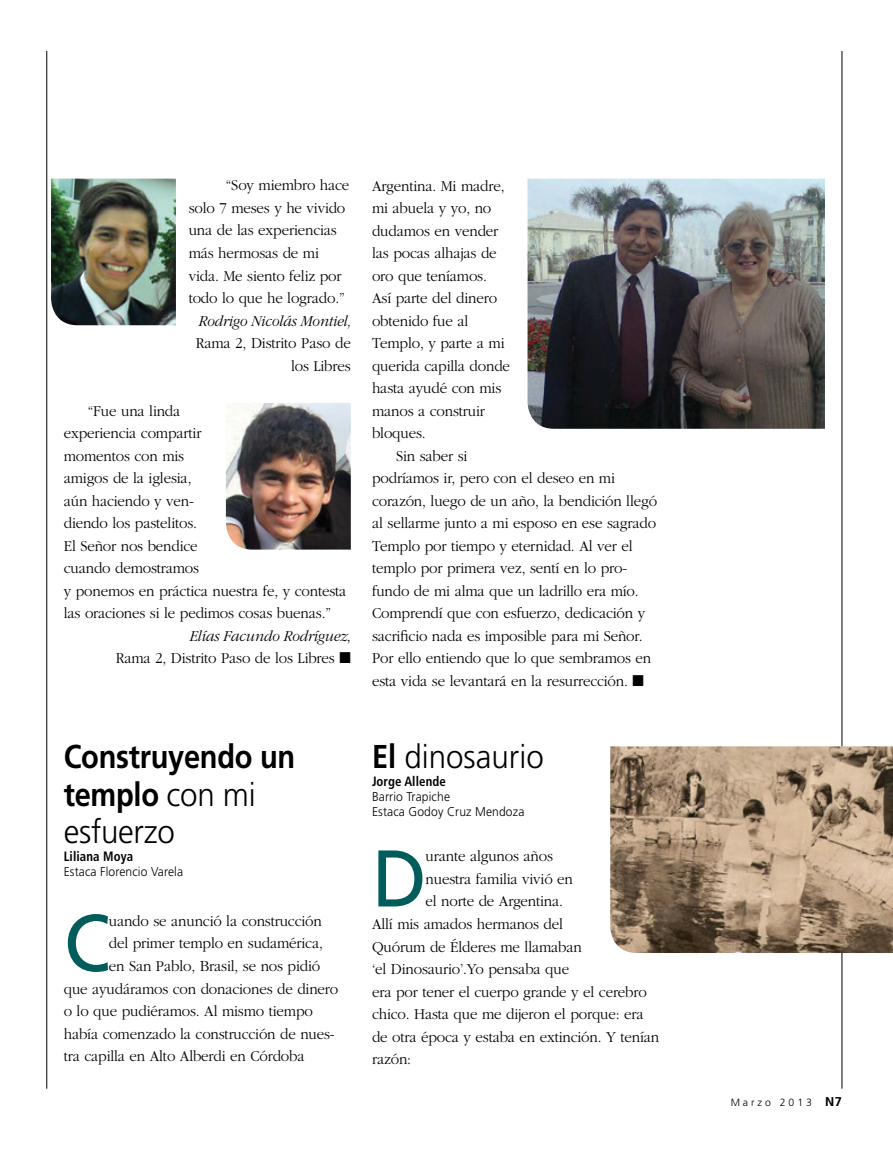
<style>
.page{position:relative;width:893px;height:1161px;background:#fff}
.page>*{position:absolute;margin:0;border:0;box-sizing:border-box;transform-origin:0 0}
.t1{font:80.25px "Frutiger";color:#005d5b;scale:.95 1}
.t2{font:700 33px/37.5px "Frutiger";letter-spacing:-.01em;color:#000;scale:.88 1}
.t3{font:300 33px "Frutiger";color:#000;scale:.95 1}
.t4{font:300 15.75px/22.5px "Garamond";letter-spacing:-.01em;color:#000;scale:.95 1}
.t5{font:italic 300 15.75px "Garamond";letter-spacing:-.01em;color:#000;scale:.95 1}
.t6{font:700 condensed 13.5px "Frutiger";letter-spacing:.01em;color:#000;scale:.95 1}
.t7{font:300 12.75px/15px "Frutiger";letter-spacing:.01em;color:#000;scale:.95 1}
.t8{font:300 10.5px "Frutiger";letter-spacing:.28em;color:#000}
.s1{font-style:normal}
.s2{font-weight:300}
.s3{font-weight:700}
.s4{font-weight:700;font-size:12.75px}
</style>
<div class="page">
<hr style="left:47px;top:51px;width:1px;height:1038px;background:#000">
<hr style="left:842px;top:51px;width:1px;height:1038px;background:#000">
<img style="left:51px;top:179px;width:125px;height:146px">
<img style="left:226px;top:403px;width:125px;height:146px">
<img style="left:527px;top:179px;width:298px;height:250px">
<img style="left:610px;top:746px;width:283px;height:207px">
<p class="t4" style="left:189px;top:174px;width:171px;text-indent:37px">“Soy miembro hace solo 7 meses y he vivido una de las experiencias más hermosas de mi vida. Me siento feliz por todo lo que he logrado.”</p>
<p class="t5" style="left:198px;top:312px;width:162px">Rodrigo Nicolás Montiel,</p>
<p class="t4" style="left:196px;top:332px;width:165px;text-align:right">Rama 2, Distrito Paso de los Libres</p>
<p class="t4" style="left:88px;top:399px;width:99px">“Fue una linda</p>
<p class="t4" style="left:64px;top:422px;width:146px">experiencia compartir</p>
<p class="t4" style="left:64px;top:444px;width:128px">momentos con mis</p>
<p class="t4" style="left:64px;top:467px;width:136px">amigos de la iglesia,</p>
<p class="t4" style="left:64px;top:489px;width:139px">aún haciendo y ven-</p>
<p class="t4" style="left:64px;top:512px;width:142px">diendo los pastelitos.</p>
<p class="t4" style="left:64px;top:534px;width:142px">El Señor nos bendice</p>
<p class="t4" style="left:64px;top:557px;width:144px">cuando demostramos</p>
<p class="t4" style="left:64px;top:579px;width:299px">y ponemos en práctica nuestra fe, y contesta</p>
<p class="t4" style="left:64px;top:602px;width:283px">las oraciones si le pedimos cosas buenas.”</p>
<p class="t5" style="left:189px;top:627px;width:172px">Elías Facundo Rodríguez<span class="s1">,</span></p>
<p class="t4" style="left:116px;top:647px;width:249px">Rama 2, Distrito Paso de los Libres ■</p>
<p class="t4" style="left:372px;top:174px;width:141px">Argentina. Mi madre,</p>
<p class="t4" style="left:372px;top:197px;width:127px">mi abuela y yo, no</p>
<p class="t4" style="left:372px;top:219px;width:134px">dudamos en vender</p>
<p class="t4" style="left:372px;top:242px;width:133px">las pocas alhajas de</p>
<p class="t4" style="left:372px;top:264px;width:122px">oro que teníamos.</p>
<p class="t4" style="left:372px;top:287px;width:133px">Así parte del dinero</p>
<p class="t4" style="left:372px;top:309px;width:103px">obtenido fue al</p>
<p class="t4" style="left:372px;top:332px;width:141px">Templo, y parte a mi</p>
<p class="t4" style="left:372px;top:354px;width:147px">querida capilla donde</p>
<p class="t4" style="left:372px;top:377px;width:138px">hasta ayudé con mis</p>
<p class="t4" style="left:372px;top:399px;width:120px">manos a construir</p>
<p class="t4" style="left:372px;top:422px;width:58px">bloques.</p>
<p class="t4" style="left:396px;top:444px;width:77px">Sin saber si</p>
<p class="t4" style="left:372px;top:467px;width:257px">podríamos ir, pero con el deseo en mi</p>
<p class="t4" style="left:372px;top:489px;width:302px">corazón, luego de un año, la bendición llegó</p>
<p class="t4" style="left:372px;top:512px;width:300px">al sellarme junto a mi esposo en ese sagrado</p>
<p class="t4" style="left:372px;top:534px;width:276px">Templo por tiempo y eternidad. Al ver el</p>
<p class="t4" style="left:372px;top:557px;width:270px">templo por primera vez, sentí en lo pro-</p>
<p class="t4" style="left:372px;top:580px;width:282px">fundo de mi alma que un ladrillo era mío.</p>
<p class="t4" style="left:372px;top:602px;width:289px">Comprendí que con esfuerzo, dedicación y</p>
<p class="t4" style="left:372px;top:625px;width:286px">sacrificio nada es imposible para mi Señor.</p>
<p class="t4" style="left:372px;top:647px;width:295px">Por ello entiendo que lo que sembramos en</p>
<p class="t4" style="left:372px;top:670px;width:287px">esta vida se levantará en la resurrección. ■</p>
<h2 class="t2" style="left:64px;top:737px;width:265px">Construyendo un templo <span class="s2">con mi esfuerzo</span></h2>
<p class="t6" style="left:64px;top:849px;width:75px">Liliana Moya</p>
<p class="t7" style="left:64px;top:864px;width:127px">Estaca Florencio Varela</p>
<h1 class="t1" style="left:64px;top:896px;width:51px">C</h1>
<p class="t4" style="left:109px;top:910px;width:226px">uando se anunció la construcción</p>
<p class="t4" style="left:109px;top:932px;width:227px">del primer templo en sudamérica,</p>
<p class="t4" style="left:109px;top:955px;width:224px">en San Pablo, Brasil, se nos pidió</p>
<p class="t4" style="left:64px;top:977px;width:290px">que ayudáramos con donaciones de dinero</p>
<p class="t4" style="left:64px;top:1000px;width:264px">o lo que pudiéramos. Al mismo tiempo</p>
<p class="t4" style="left:64px;top:1022px;width:287px">había comenzado la construcción de nues-</p>
<p class="t4" style="left:64px;top:1045px;width:255px">tra capilla en Alto Alberdi en Córdoba</p>
<h2 class="t3" style="left:372px;top:738px;width:182px"><span class="s3">El</span> dinosaurio</h2>
<p class="t6" style="left:372px;top:774px;width:79px">Jorge Allende</p>
<p class="t7" style="left:372px;top:789px;width:162px">Barrio Trapiche<br>Estaca Godoy Cruz Mendoza</p>
<h1 class="t1" style="left:372px;top:831px;width:59px">D</h1>
<p class="t4" style="left:426px;top:845px;width:136px">urante algunos años</p>
<p class="t4" style="left:426px;top:868px;width:157px">nuestra familia vivió en</p>
<p class="t4" style="left:426px;top:890px;width:146px">el norte de Argentina.</p>
<p class="t4" style="left:372px;top:913px;width:203px">Allí mis amados hermanos del</p>
<p class="t4" style="left:372px;top:935px;width:222px">Quórum de Élderes me llamaban</p>
<p class="t4" style="left:372px;top:958px;width:209px">‘el Dinosaurio’.Yo pensaba que</p>
<p class="t4" style="left:372px;top:980px;width:291px">era por tener el cuerpo grande y el cerebro</p>
<p class="t4" style="left:372px;top:1003px;width:287px">chico. Hasta que me dijeron el porque: era</p>
<p class="t4" style="left:372px;top:1025px;width:304px">de otra época y estaba en extinción. Y tenían</p>
<p class="t4" style="left:372px;top:1048px;width:43px">razón:</p>
<p class="t8" style="left:731px;top:1096px;width:113px">Marzo 2013 <span class="s4">N7</span></p>
</div>
